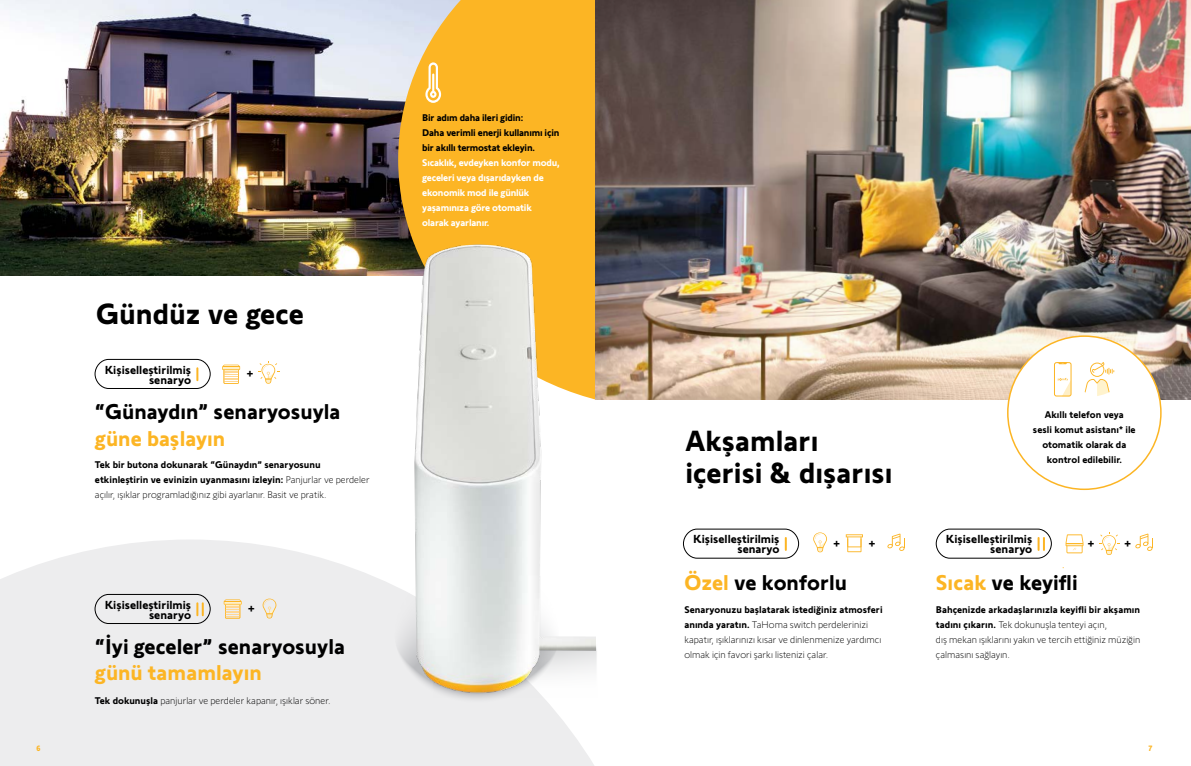
<style>
.page{position:relative;width:1191px;height:766px;background:#fff}
.page>*{position:absolute;margin:0;border:0;box-sizing:border-box;transform-origin:0 0}
.t1{font:700 30px/32px "Somfy Sans";color:#000}
.t2{font:700 22px "Somfy Sans";color:#000}
.t3{font:700 22px "Somfy Sans";color:#fcb524}
.t4{font:700 13px "Somfy Sans";color:#000}
.t5{font:700 12px/10px "Somfy Sans";color:#000;text-align:right}
.t6{font:300 10px/15px "Somfy Sans";color:#000}
.t7{font:700 10px/15px "Somfy Sans";color:#000}
.t8{font:700 10px/15px "Somfy Sans";letter-spacing:-.02em;color:#fff}
.t9{font:700 10px/15px "Somfy Sans";letter-spacing:-.02em;color:#000}
.t10{font:700 8px "Somfy Sans";color:#fcb524}
.s1{font-weight:300}
.s2{font-weight:700}
.s3{color:#fcb524}
</style>
<div class="page">
<div style="left:0;top:540px;width:596px;height:225px;background:#ededee"></div>
<img style="left:0;top:0;width:398px;height:276px">
<svg style="left:398px;top:0;width:197px;height:213px;background:#f8b732"></svg>
<img style="left:595px;top:0;width:596px;height:399px">
<svg style="left:224px;top:599px;width:18px;height:19px"></svg>
<svg style="left:222px;top:364px;width:18px;height:19px"></svg>
<svg style="left:1065px;top:534px;width:18px;height:19px"></svg>
<svg style="left:425px;top:62px;width:16px;height:41px"></svg>
<img style="left:306px;top:213px;width:289px;height:501px">
<svg style="left:1099px;top:532px;width:20px;height:23px"></svg>
<div style="left:1007px;top:336px;width:153px;height:153px;background:#fff;border-radius:50%"></div>
<svg style="left:1084px;top:362px;width:30px;height:34px"></svg>
<svg style="left:1057px;top:378px;width:14px;height:18px"></svg>
<div style="left:1054px;top:362px;width:17px;height:34px;border:1px solid #fcb524;border-radius:2px"></div>
<svg style="left:258px;top:361px;width:21px;height:22px"></svg>
<svg style="left:263px;top:598px;width:13px;height:20px"></svg>
<svg style="left:813px;top:532px;width:14px;height:20px"></svg>
<svg style="left:845px;top:534px;width:18px;height:18px"></svg>
<svg style="left:887px;top:533px;width:18px;height:17px"></svg>
<svg style="left:1135px;top:533px;width:17px;height:17px"></svg>
<div style="left:95px;top:359px;width:115px;height:29px;border:1px solid #000;border-radius:14px"></div>
<svg style="left:196px;top:368px;width:2px;height:12px"></svg>
<div style="left:683px;top:528px;width:116px;height:30px;border:1px solid #000;border-radius:14px"></div>
<svg style="left:785px;top:538px;width:2px;height:11px"></svg>
<div style="left:95px;top:594px;width:115px;height:29px;border:1px solid #000;border-radius:14px"></div>
<svg style="left:196px;top:603px;width:8px;height:12px"></svg>
<div style="left:936px;top:528px;width:115px;height:30px;border:1px solid #000;border-radius:14px"></div>
<svg style="left:1037px;top:538px;width:8px;height:11px"></svg>
<h1 class="t1" style="left:96px;top:294px;width:209px">Gündüz ve gece</h1>
<p class="t5" style="left:105px;top:363px;width:88px">Kişiselleştirilmiş senaryo</p>
<h3 class="t4" style="left:247px;top:363px;width:8px">+</h3>
<h2 class="t2" style="left:95px;top:394px;width:247px">“Günaydın” senaryosuyla</h2>
<h2 class="t3" style="left:95px;top:420px;width:132px">güne başlayın</h2>
<p class="t7" style="left:95px;top:455px;width:276px">Tek bir butona dokunarak “Günaydın” senaryosunu etkinleştirin ve evinizin uyanmasını izleyin: <span class="s1">Panjurlar ve perdeler açılır, ışıklar programladığınız gibi ayarlanır. Basit ve pratik.</span></p>
<p class="t5" style="left:105px;top:598px;width:88px">Kişiselleştirilmiş senaryo</p>
<h3 class="t4" style="left:248px;top:598px;width:8px">+</h3>
<h2 class="t2" style="left:95px;top:628px;width:251px">“İyi geceler” senaryosuyla</h2>
<h2 class="t3" style="left:95px;top:654px;width:168px">günü tamamlayın</h2>
<p class="t6" style="left:95px;top:691px;width:237px"><span class="s2">Tek dokunuşla</span> panjurlar ve perdeler kapanır, ışıklar söner.</p>
<p class="t9" style="left:422px;top:109px;width:139px">Bir adım daha ileri gidin:<br>Daha verimli enerji kullanımı için bir akıllı termostat ekleyin.</p>
<p class="t8" style="left:422px;top:154px;width:139px">Sıcaklık, evdeyken konfor modu, geceleri veya dışarıdayken de ekonomik mod ile günlük yaşamınıza göre otomatik olarak ayarlanır.</p>
<h1 class="t1" style="left:685px;top:421px;width:208px">Akşamları içerisi &amp; dışarısı</h1>
<p class="t7" style="left:1033px;top:405px;width:104px;text-align:center">Akıllı telefon veya<br>sesli komut asistanı* ile otomatik olarak da kontrol edilebilir.</p>
<p class="t5" style="left:693px;top:532px;width:88px">Kişiselleştirilmiş senaryo</p>
<h3 class="t4" style="left:833px;top:533px;width:8px">+</h3>
<p class="t5" style="left:946px;top:532px;width:88px">Kişiselleştirilmiş senaryo</p>
<h3 class="t4" style="left:869px;top:533px;width:8px">+</h3>
<h3 class="t4" style="left:1087px;top:533px;width:8px">+</h3>
<h3 class="t4" style="left:1124px;top:533px;width:8px">+</h3>
<h2 class="t2" style="left:684px;top:565px;width:164px"><span class="s3">Özel</span> ve konforlu</h2>
<h2 class="t2" style="left:936px;top:565px;width:143px"><span class="s3">Sıcak</span> ve keyifli</h2>
<p class="t6" style="left:684px;top:601px;width:200px"><span class="s2">Senaryonuzu başlatarak istediğiniz atmosferi anında yaratın.</span> TaHoma switch perdelerinizi kapatır, ışıklarınızı kısar ve dinlenmenize yardımcı olmak için favori şarkı listenizi çalar.</p>
<p class="t6" style="left:936px;top:601px;width:206px"><span class="s2">Bahçenizde arkadaşlarınızla keyifli bir akşamın tadını çıkarın.</span> Tek dokunuşla tenteyi açın,<br>dış mekan ışıklarını yakın ve tercih ettiğiniz müziğin çalmasını sağlayın.</p>
<p class="t10" style="left:37px;top:741px;width:5px">6</p>
<p class="t10" style="left:1148px;top:741px;width:5px">7</p>
</div>
